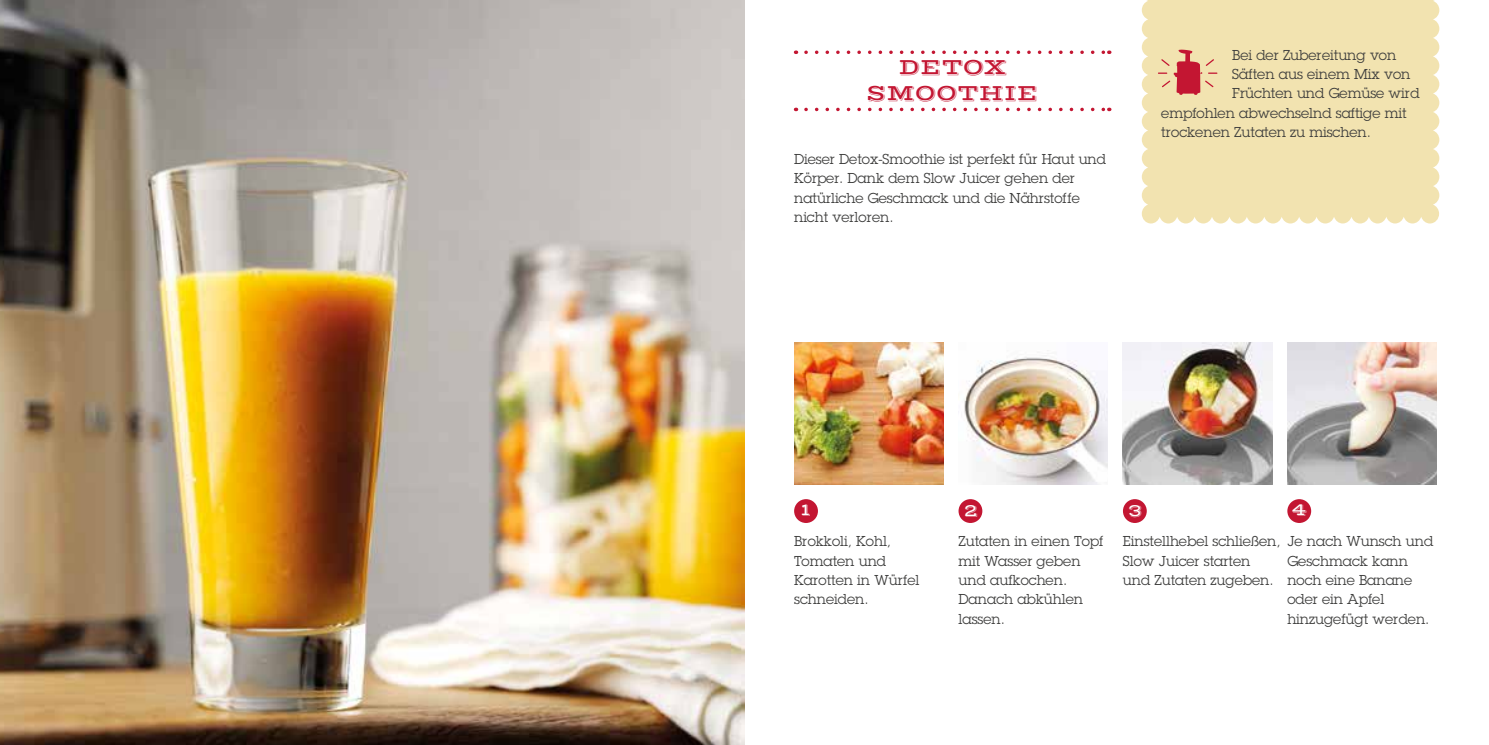
<style>
.page{position:relative;width:1489px;height:745px;background:#fff}
.page>*{position:absolute;margin:0;border:0;box-sizing:border-box;transform-origin:0 0}
.t1{font:22.75px/26.2px "Vast Shadow";color:#c31632;text-align:center}
.t2{font:17.5px "Vast Shadow";color:#fff}
.t3{font:14px/19.2px "Lubalin Graph Std";color:#3c3c3b}
</style>
<div class="page">
<img style="left:0;top:0;width:744px;height:744px">
<div style="left:1141px;top:0;width:298px;height:223px;background:#f2e3b0"></div>
<div style="left:794px;top:499px;width:24px;height:23px;background:#c31632;border-radius:50%"></div>
<div style="left:958px;top:499px;width:24px;height:23px;background:#c31632;border-radius:50%"></div>
<div style="left:1122px;top:499px;width:24px;height:23px;background:#c31632;border-radius:50%"></div>
<div style="left:1287px;top:499px;width:23px;height:23px;background:#c31632;border-radius:50%"></div>
<svg style="left:806px;top:50px;width:303px;height:4px"></svg>
<svg style="left:806px;top:108px;width:303px;height:3px"></svg>
<img style="left:1122px;top:342px;width:150px;height:142px">
<img style="left:1287px;top:342px;width:149px;height:142px">
<img style="left:964px;top:350px;width:143px;height:134px">
<img style="left:794px;top:342px;width:149px;height:142px">
<svg style="left:1157px;top:50px;width:60px;height:45px;background:#e29e85"></svg>
<h1 class="t1" style="left:866px;top:54px;width:174px">DETOX<br>SMOOTHIE</h1>
<p class="t3" style="left:794px;top:149px;width:313px">Dieser Detox-Smoothie ist perfekt für Haut und Körper. Dank dem Slow Juicer gehen der natürliche Geschmack und die Nährstoffe nicht verloren.</p>
<p class="t3" style="left:1232px;top:45px;width:165px">Bei der Zubereitung von</p>
<p class="t3" style="left:1232px;top:64px;width:180px">Säften aus einem Mix von</p>
<p class="t3" style="left:1232px;top:83px;width:189px">Früchten und Gemüse wird</p>
<p class="t3" style="left:1161px;top:103px;width:247px">empfohlen abwechselnd saftige mit</p>
<p class="t3" style="left:1161px;top:122px;width:211px">trockenen Zutaten zu mischen.</p>
<p class="t2" style="left:800px;top:499px;width:11px">1</p>
<p class="t2" style="left:964px;top:499px;width:15px">2</p>
<p class="t2" style="left:1127px;top:499px;width:16px">3</p>
<p class="t2" style="left:1292px;top:499px;width:16px">4</p>
<p class="t3" style="left:794px;top:531px;width:127px">Brokkoli, Kohl,<br>Tomaten und<br>Karotten in Würfel schneiden.</p>
<p class="t3" style="left:958px;top:531px;width:146px">Zutaten in einen Topf mit Wasser geben und aufkochen.<br>Danach abkühlen lassen.</p>
<p class="t3" style="left:1122px;top:531px;width:159px">Einstellhebel schließen,<br>Slow Juicer starten und Zutaten zugeben.</p>
<p class="t3" style="left:1287px;top:531px;width:147px">Je nach Wunsch und<br>Geschmack kann noch eine Banane oder ein Apfel hinzugefügt werden.</p>
</div>
